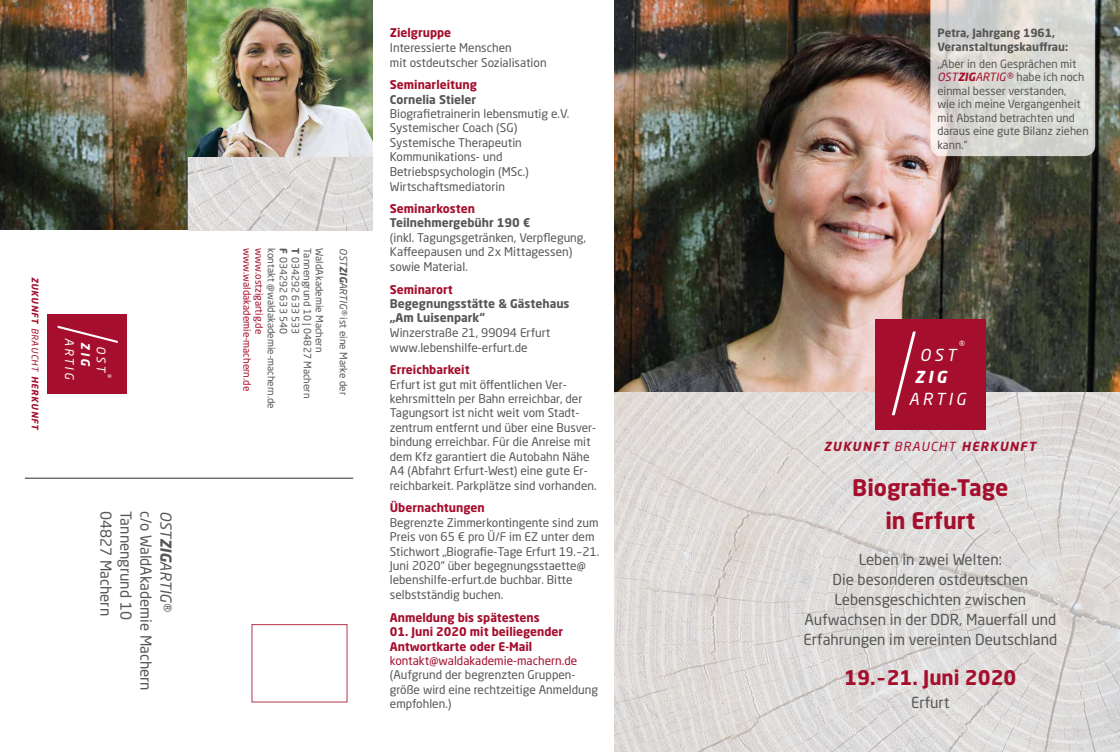
<style>
.page{position:relative;width:1120px;height:752px;background:#fff}
.page>*{position:absolute;margin:0;border:0;box-sizing:border-box;transform-origin:0 0}
.t1{font:700 22.5px/33px "Neo Sans Std";color:#a50f2d;text-align:center}
.t2{font:700 20px "Neo Sans Std";color:#a50f2d}
.t3{font:italic 16.38px "Neo Sans Std";letter-spacing:.2em;color:#fff}
.t4{font:italic 700 16.38px "Neo Sans Std";color:#fff}
.t5{font:15px/20px "Neo Sans Std";color:#575756;text-align:center}
.t6{font:italic 15px "Neo Sans Std";color:#575756}
.t7{font:italic 700 12.38px "Neo Sans Std";letter-spacing:.1em;color:#a50f2d}
.t8{font:11.88px/14.5px "Neo Sans Std";color:#575756}
.t9{font:700 11.88px/14.4px "Neo Sans Std";color:#a50f2d}
.t10{font:700 11.88px/14.4px "Neo Sans Std";color:#575756}
.t11{font:11.88px "Neo Sans Std";color:#a50f2d}
.t12{font:italic 11.75px "Neo Sans Std";color:#fff}
.t13{font:italic 700 11.75px "Neo Sans Std";color:#fff}
.t14{font:11.25px/13.5px "Neo Sans Std";color:#575756}
.t15{font:700 11.25px/13.5px "Neo Sans Std";color:#575756}
.t16{font:10px "Neo Sans Std";color:#575756}
.t17{font:10px "Neo Sans Std";color:#a50f2d}
.t18{font:9.75px "Neo Sans Std";color:#fff}
.t19{font:italic 700 9px "Neo Sans Std";color:#a50f2d}
.t20{font:7.12px "Neo Sans Std";color:#fff}
.s1{font-weight:400}
.s2{font-weight:700}
.s3{font-style:italic}
.s4{font-weight:700;font-style:italic}
.s5{font-style:italic;color:#a50f2d}
.s6{font-weight:700;font-style:italic;color:#a50f2d}
.s7{color:#a50f2d}
</style>
<div class="page">
<img style="left:614px;top:0;width:506px;height:751px">
<img style="left:0;top:0;width:188px;height:230px">
<div style="left:47px;top:313px;width:80px;height:80px;background:#a50f2d"></div>
<svg style="left:57px;top:325px;width:61px;height:18px"></svg>
<hr style="left:25px;top:477px;width:328px;height:1px;background:#575756">
<div style="left:875px;top:319px;width:110px;height:110px;background:#a50f2d"></div>
<svg style="left:892px;top:331px;width:24px;height:84px"></svg>
<svg style="left:188px;top:156px;width:184px;height:74px;fill:#dedcdb"></svg>
<img style="left:188px;top:0;width:184px;height:156px">
<svg style="left:930px;top:0;width:165px;height:156px"></svg>
<p class="t19" style="left:41px;top:276px;width:155px;rotate:90deg">ZUKUNFT <span class="s1">BRAUCHT</span> HERKUNFT</p>
<p class="t12" style="left:77px;top:338px;width:43px;rotate:90deg">ARTIG</p>
<p class="t13" style="left:93px;top:342px;width:25px;rotate:90deg">ZIG</p>
<p class="t12" style="left:108px;top:346px;width:29px;rotate:90deg">OST</p>
<p class="t20" style="left:113px;top:374px;width:6px;rotate:90deg">®</p>
<p class="t5" style="left:116px;top:510px;width:107px;rotate:90deg">04827 Machern</p>
<p class="t5" style="left:136px;top:510px;width:110px;rotate:90deg">Tannengrund 10</p>
<p class="t5" style="left:156px;top:510px;width:181px;rotate:90deg">c/o WaldAkademie Machern</p>
<p class="t6" style="left:175px;top:510px;width:102px;rotate:90deg">OST<span class="s2">ZIG</span>ARTIG®</p>
<p class="t16" style="left:301px;top:248px;width:87px;rotate:90deg"><span class="s2">T</span> 034292 633 533</p>
<p class="t16" style="left:313px;top:248px;width:151px;rotate:90deg">Tannengrund 10 | 04827 Machern</p>
<p class="t16" style="left:325px;top:248px;width:105px;rotate:90deg">WaldAkademie Machern</p>
<p class="t17" style="left:253px;top:248px;width:144px;rotate:90deg">www.waldakademie-machern.de</p>
<p class="t17" style="left:265px;top:248px;width:87px;rotate:90deg">www.ostzigartig.de</p>
<p class="t16" style="left:277px;top:248px;width:162px;rotate:90deg">kontakt @waldakademie-machern.de</p>
<p class="t16" style="left:289px;top:248px;width:87px;rotate:90deg"><span class="s2">F</span> 034292 633 540</p>
<p class="t16" style="left:349px;top:248px;width:148px;rotate:90deg"><span class="s3">OST</span><span class="s4">ZIG</span><span class="s3">ARTIG®</span> ist eine Marke der</p>
<p class="t9" style="left:390px;top:26px;width:63px">Zielgruppe</p>
<p class="t8" style="left:390px;top:40px;width:158px;line-height:15px">Interessierte Menschen<br>mit ostdeutscher Sozialisation</p>
<p class="t9" style="left:390px;top:77px;width:88px">Seminarleitung</p>
<p class="t10" style="left:390px;top:92px;width:88px">Cornelia Stieler</p>
<p class="t8" style="left:390px;top:106px;width:181px">Biografietrainerin lebensmutig e.V.<br>Systemischer Coach (SG)<br>Systemische Therapeutin<br>Kommunikations- und<br>Betriebspsychologin (MSc.)<br>Wirtschaftsmediatorin</p>
<p class="t9" style="left:390px;top:201px;width:87px">Seminarkosten</p>
<p class="t10" style="left:390px;top:215px;width:142px">Teilnehmergebühr 190 €</p>
<p class="t8" style="left:390px;top:230px;width:198px">(inkl. Tagungsgetränken, Verpflegung,<br>Kaffeepausen und 2x Mittagessen) sowie Material.</p>
<p class="t9" style="left:390px;top:281px;width:64px">Seminarort</p>
<p class="t10" style="left:390px;top:296px;width:181px">Begegnungsstätte &amp; Gästehaus „Am Luisenpark“</p>
<p class="t8" style="left:390px;top:324px;width:162px;line-height:15px">Winzerstraße 21, 99094 Erfurt www.lebenshilfe-erfurt.de</p>
<p class="t9" style="left:390px;top:362px;width:81px">Erreichbarkeit</p>
<p class="t8" style="left:390px;top:376px;width:208px">Erfurt ist gut mit öffentlichen Ver&shy;kehrsmitteln per Bahn erreichbar, der Tagungsort ist nicht weit vom Stadt&shy;zentrum entfernt und über eine Busver&shy;bindung erreichbar. Für die Anreise mit dem Kfz garantiert die Autobahn Nähe A4 (Abfahrt Erfurt-West) eine gute Er&shy;reichbarkeit. Parkplätze sind vorhanden.</p>
<p class="t9" style="left:390px;top:500px;width:96px">Übernachtungen</p>
<p class="t8" style="left:390px;top:514px;width:211px">Begrenzte Zimmerkontingente sind zum Preis von 65 € pro Ü/F im EZ unter dem Stichwort „Biografie-Tage Erfurt 19.–21.<br>Juni 2020“ über begegnungsstaette@ lebenshilfe-erfurt.de buchbar. Bitte selbstständig buchen.</p>
<p class="t9" style="left:390px;top:609px;width:151px">Anmeldung bis spätestens</p>
<p class="t9" style="left:390px;top:624px;width:175px">01. Juni 2020 mit beiliegender<br>Antwortkarte oder E-Mail</p>
<p class="t11" style="left:390px;top:653px;width:189px">kontakt@waldakademie-machern.de</p>
<p class="t8" style="left:390px;top:667px;width:210px">(Aufgrund der begrenzten Gruppen&shy;größe wird eine rechtzeitige Anmeldung empfohlen.)</p>
<p class="t15" style="left:937px;top:26px;width:132px">Petra, Jahrgang 1961,<br>Veranstaltungskauffrau:</p>
<p class="t14" style="left:937px;top:57px;width:153px">„Aber in den Gesprächen mit<br><span class="s5">OST</span><span class="s6">ZIG</span><span class="s5">ARTIG</span><span class="s7">®</span> habe ich noch einmal besser verstanden,<br>wie ich meine Vergangenheit mit Abstand betrachten und daraus eine gute Bilanz ziehen kann.“</p>
<p class="t18" style="left:959px;top:338px;width:7px">®</p>
<h3 class="t3" style="left:920px;top:344px;width:37px">OST</h3>
<h3 class="t4" style="left:914px;top:366px;width:34px">ZIG</h3>
<h3 class="t3" style="left:909px;top:388px;width:58px">ARTIG</h3>
<p class="t7" style="left:824px;top:438px;width:213px">ZUKUNFT <span class="s1">BRAUCHT</span> HERKUNFT</p>
<h1 class="t1" style="left:852px;top:470px;width:158px">Biografie-Tage in Erfurt</h1>
<p class="t5" style="left:803px;top:549px;width:255px">Leben in zwei Welten:<br>Die besonderen ostdeutschen<br>Lebensgeschichten zwischen<br>Aufwachsen in der DDR, Mauerfall und<br>Erfahrungen im vereinten Deutschland</p>
<h2 class="t2" style="left:844px;top:664px;width:174px">19.–21. Juni 2020</h2>
<p class="t5" style="left:911px;top:691px;width:40px">Erfurt</p>
</div>
